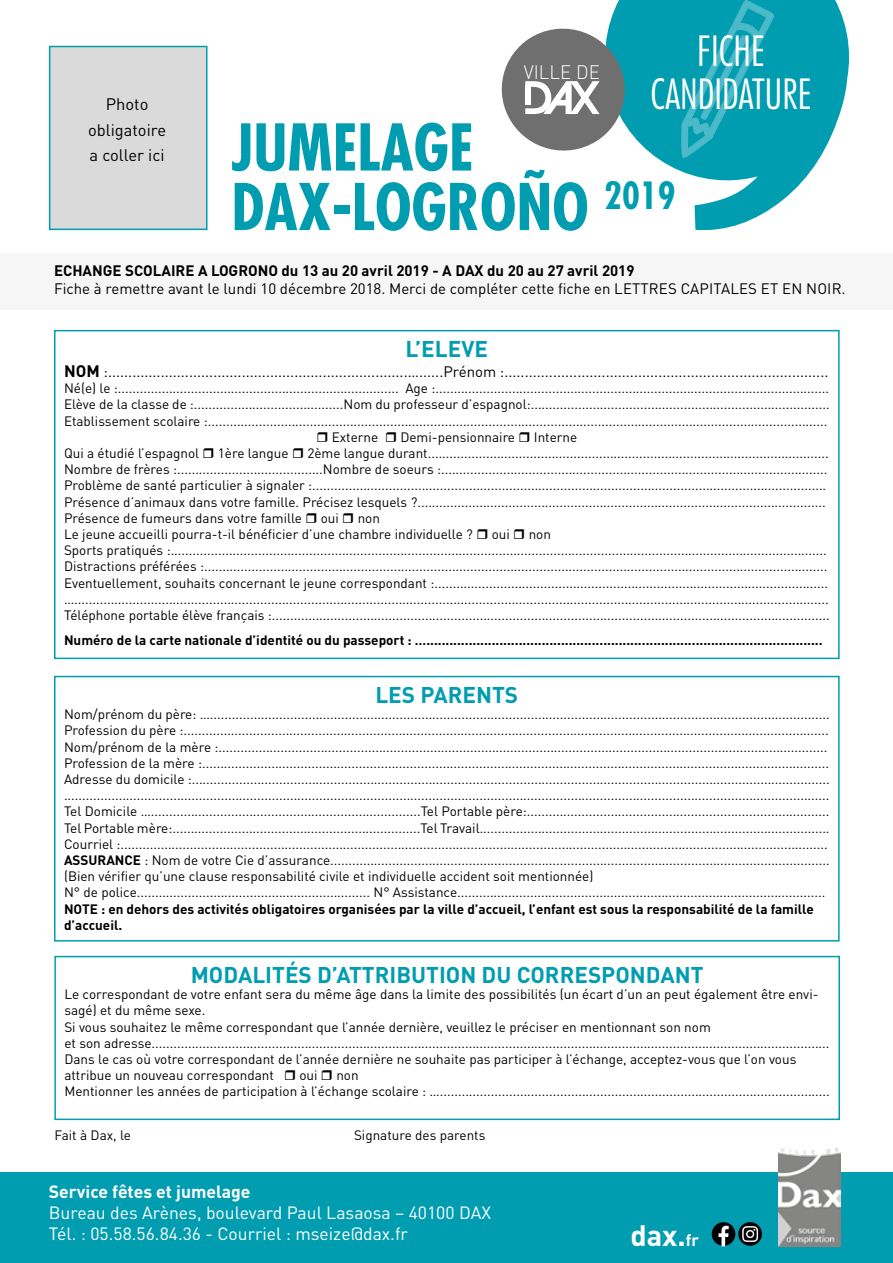
<style>
.page{position:relative;width:893px;height:1263px;background:#fff}
.page>*{position:absolute;margin:0;border:0;box-sizing:border-box;transform-origin:0 0}
.t1{font:700 condensed 62.7px/59.6px "Futura Std";color:#009db1}
.t2{font:300 condensed 40.5px/42.5px "Futura Std";color:#fff;text-align:center}
.t3{font:700 29.1px "DINOT";color:#fff}
.t4{font:700 22.5px "DINOT";color:#009db1}
.t5{font:300 19.35px "DINOT";color:#fff}
.t6{font:17.55px/21.1px "DINOT";color:#fff}
.t7{font:700 17.55px "DINOT";color:#fff}
.t8{font:16.5px/25.5px "DINOT";color:#000;text-align:center}
.t9{font:15px "DINOT";color:#000}
.t10{font:700 15px "DINOT";color:#000}
.t11{font:13.5px/16.2px "DINOT";color:#000}
.t12{font:700 13.5px/16.2px "DINOT";color:#000}
.s1{font-weight:700;font-size:16.5px}
.s2{font-weight:700}
.s3{font-size:16.5px}
</style>
<div class="page">
<div style="left:0;top:253px;width:893px;height:57px;background:#f6f6f6"></div>
<div style="left:54px;top:330px;width:786px;height:329px;border:2px solid #009db1"></div>
<svg style="left:610px;top:0;width:239px;height:231px;fill:#009db1"></svg>
<svg style="left:501px;top:22px;width:130px;height:135px"></svg>
<div style="left:525px;top:85px;width:6px;height:19px;background:#fff"></div>
<svg style="left:681px;top:0;width:93px;height:158px"></svg>
<div style="left:54px;top:676px;width:786px;height:265px;border:2px solid #009db1"></div>
<div style="left:0;top:1173px;width:893px;height:90px;background:#009db1"></div>
<img style="left:779px;top:1148px;width:61px;height:98px">
<div style="left:712px;top:1222px;width:23px;height:24px;background:#000;border-radius:50%"></div>
<svg style="left:718px;top:1226px;width:11px;height:20px"></svg>
<svg style="left:738px;top:1222px;width:24px;height:24px"></svg>
<svg style="left:742px;top:1226px;width:16px;height:16px"></svg>
<div style="left:54px;top:956px;width:786px;height:164px;border:2px solid #009db1"></div>
<div style="left:49px;top:46px;width:158px;height:184px;background:#dadada;border:2px solid #009db1"></div>
<p class="t8" style="left:88px;top:91px;width:79px">Photo obligatoire a coller ici</p>
<h3 class="t5" style="left:524px;top:60px;width:78px">VILLE DE</h3>
<h2 class="t2" style="left:650px;top:30px;width:162px">FICHE<br>CANDIDATURE</h2>
<h1 class="t1" style="left:231px;top:118px;width:446px">JUMELAGE<br>DAX-LOGROÑO <sup>2019</sup></h1>
<p class="t10" style="left:54px;top:261px;width:582px">ECHANGE SCOLAIRE A LOGRONO du 13 au 20 avril 2019 - A DAX du 20 au 27 avril 2019</p>
<p class="t9" style="left:54px;top:280px;width:793px">Fiche à remettre avant le lundi 10 décembre 2018. Merci de compléter cette fiche en LETTRES CAPITALES ET EN NOIR.</p>
<h3 class="t4" style="left:406px;top:334px;width:84px">L’ELEVE</h3>
<p class="t9" style="left:64px;top:362px;width:766px"><span class="s1">NOM</span> :..........................................................................…......Prénom :................................................................................</p>
<p class="t11" style="left:64px;top:380px;width:767px">Né(e) le :............................................................................. Age :............................................................................................................</p>
<p class="t11" style="left:64px;top:396px;width:767px">Elève de la classe de :.........................................Nom du professeur d’espagnol:..................................................................................</p>
<p class="t11" style="left:64px;top:412px;width:765px">Etablissement scolaire :..........................................................................................................................................................................</p>
<p class="t11" style="left:332px;top:428px;width:48px">Externe</p>
<p class="t11" style="left:400px;top:428px;width:116px">Demi-pensionnaire</p>
<p class="t11" style="left:534px;top:428px;width:45px">Interne</p>
<p class="t11" style="left:64px;top:445px;width:137px">Qui a étudié l’espagnol</p>
<p class="t11" style="left:218px;top:445px;width:72px">1ère langue</p>
<p class="t11" style="left:64px;top:445px;width:766px;text-indent:243px">2ème langue durant..............................................................................................................<br>Nombre de frères :........................................Nombre de soeurs :..........................................................................................................<br>Problème de santé particulier à signaler :.............................................................................................................................................<br>Présence d’animaux dans votre famille. Précisez lesquels ?................................................................................................................<br>Présence de fumeurs dans votre famille</p>
<p class="t11" style="left:321px;top:509px;width:20px">oui</p>
<p class="t11" style="left:64px;top:509px;width:410px;text-indent:294px">non<br>Le jeune accueilli pourra-t-il bénéficier d’une chambre individuelle ?</p>
<p class="t11" style="left:492px;top:526px;width:20px">oui</p>
<p class="t11" style="left:64px;top:526px;width:767px;text-indent:465px">non<br>Sports pratiqués :....................................................................................................................................................................................<br>Distractions préférées :...........................................................................................................................................................................<br>Eventuellement, souhaits concernant le jeune correspondant :............................................................................................................ …...............................................................................................................................................................................................................<br>Téléphone portable élève français :.........................................................................................................................................................</p>
<p class="t12" style="left:64px;top:632px;width:760px">Numéro de la carte nationale d’identité ou du passeport : ….......................................................................................................</p>
<h3 class="t4" style="left:375px;top:680px;width:144px">LES PARENTS</h3>
<p class="t11" style="left:64px;top:706px;width:767px">Nom/prénom du père: …..........................................................................................................................................................................<br>Profession du père :.................................................................................................................................................................................<br>Nom/prénom de la mère :.......................................................................................................................................................................<br>Profession de la mère :............................................................................................................................................................................<br>Adresse du domicile :............................................................................................................................................................................... ..................................................................................................................................................................................................................<br>Tel Domicile …..........................................................................Tel Portable père:...................................................................................<br>Tel Portable mère:....................................................................Tel Travail................................................................................................<br>Courriel :..................................................................................................................................................................................................<br><span class="s2">ASSURANCE</span> : Nom de votre Cie d’assurance......................................................................................................................................... (Bien vérifier qu’une clause responsabilité civile et individuelle accident soit mentionnée)<br>N° de police................................................................ N° Assistance.....................................................................................................</p>
<p class="t12" style="left:64px;top:900px;width:751px">NOTE : en dehors des activités obligatoires organisées par la ville d’accueil, l’enfant est sous la responsabilité de la famille d’accueil.</p>
<h3 class="t4" style="left:191px;top:960px;width:514px">MODALITÉS D’ATTRIBUTION DU CORRESPONDANT</h3>
<p class="t11" style="left:64px;top:986px;width:767px">Le correspondant de votre enfant sera du même âge dans la limite des possibilités (un écart d’un an peut également être envi&shy;sagé) et du même sexe.<br>Si vous souhaitez le même correspondant que l’année dernière, veuillez le préciser en mentionnant son nom<br>et son adresse..........................................................................................................................................................................................<br>Dans le cas où votre correspondant de l’année dernière ne souhaite pas participer à l’échange, acceptez-vous que l’on vous attribue un nouveau correspondant</p>
<p class="t11" style="left:299px;top:1067px;width:20px">oui</p>
<p class="t11" style="left:64px;top:1067px;width:767px;text-indent:272px">non<br>Mentionner les années de participation à l’échange scolaire : …...........................................................................................................</p>
<p class="t11" style="left:54px;top:1126px;width:78px">Fait à Dax, le</p>
<p class="t11" style="left:354px;top:1126px;width:133px">Signature des parents</p>
<p class="t7" style="left:49px;top:1180px;width:203px">Service fêtes et jumelage</p>
<p class="t6" style="left:49px;top:1202px;width:444px">Bureau des Arènes, boulevard Paul Lasaosa – 40100 DAX<br>Tél. : 05.58.56.84.36 - Courriel : mseize@dax.fr</p>
<h3 class="t3" style="left:630px;top:1217px;width:70px">dax.<span class="s3">fr</span></h3>
</div>
